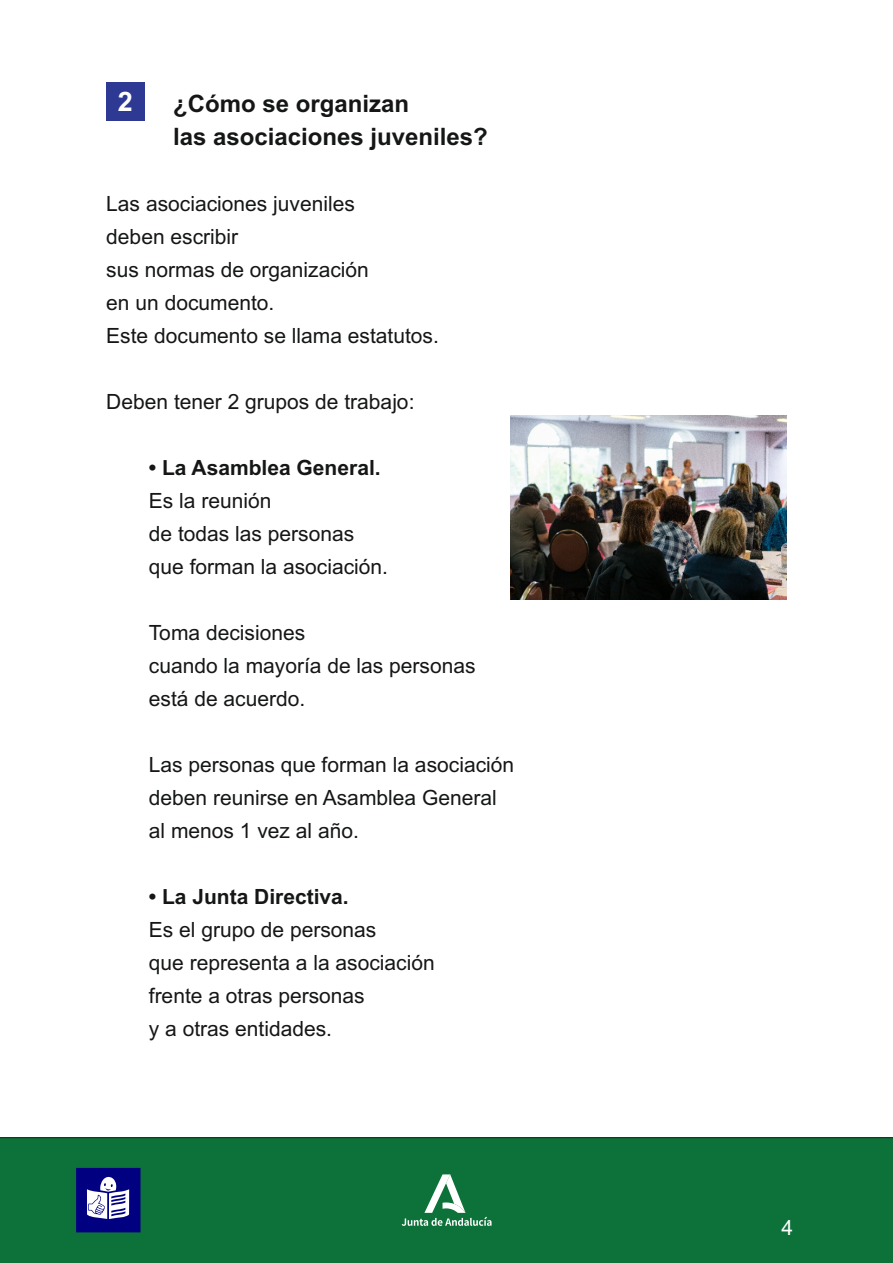
<style>
.page{position:relative;width:893px;height:1263px;background:#fff}
.page>*{position:absolute;margin:0;border:0;box-sizing:border-box;transform-origin:0 0}
.t1{font:700 27px "Arial";color:#fff}
.t2{font:700 24px/33px "Arial";color:#151616}
.t3{font:21px/33px "Arial";color:#151616}
.t4{font:700 21px "Arial";color:#151616}
.t5{font:21px "Arial";color:#fff}
</style>
<div class="page">
<img style="left:510px;top:415px;width:277px;height:184px">
<div style="left:0;top:1137px;width:893px;height:126px;background:#0d7239"></div>
<svg style="left:402px;top:1174px;width:89px;height:52px;background:#3c8d5f"></svg>
<svg style="left:76px;top:1168px;width:65px;height:64px"></svg>
<div style="left:106px;top:82px;width:38px;height:38px;background:#2d3993"></div>
<p class="t1" style="left:118px;top:91px;width:16px">2</p>
<p class="t2" style="left:173px;top:90px;width:316px">¿Cómo se organizan<br>las asociaciones juveniles?</p>
<p class="t3" style="left:106px;top:189px;width:334px">Las asociaciones juveniles<br>deben escribir<br>sus normas de organización<br>en un documento.<br>Este documento se llama estatutos.</p>
<p class="t3" style="left:106px;top:387px;width:310px">Deben tener 2 grupos de trabajo:</p>
<p class="t4" style="left:149px;top:460px;width:233px">• La Asamblea General.</p>
<p class="t3" style="left:149px;top:486px;width:241px">Es la reunión<br>de todas las personas que forman la asociación.</p>
<p class="t3" style="left:149px;top:618px;width:328px">Toma decisiones<br>cuando la mayoría de las personas está de acuerdo.</p>
<p class="t3" style="left:149px;top:750px;width:367px">Las personas que forman la asociación deben reunirse en Asamblea General al menos 1 vez al año.</p>
<p class="t4" style="left:149px;top:889px;width:201px">• La Junta Directiva.</p>
<p class="t3" style="left:149px;top:915px;width:287px">Es el grupo de personas<br>que representa a la asociación frente a otras personas<br>y a otras entidades.</p>
<p class="t5" style="left:781px;top:1220px;width:13px">4</p>
</div>
